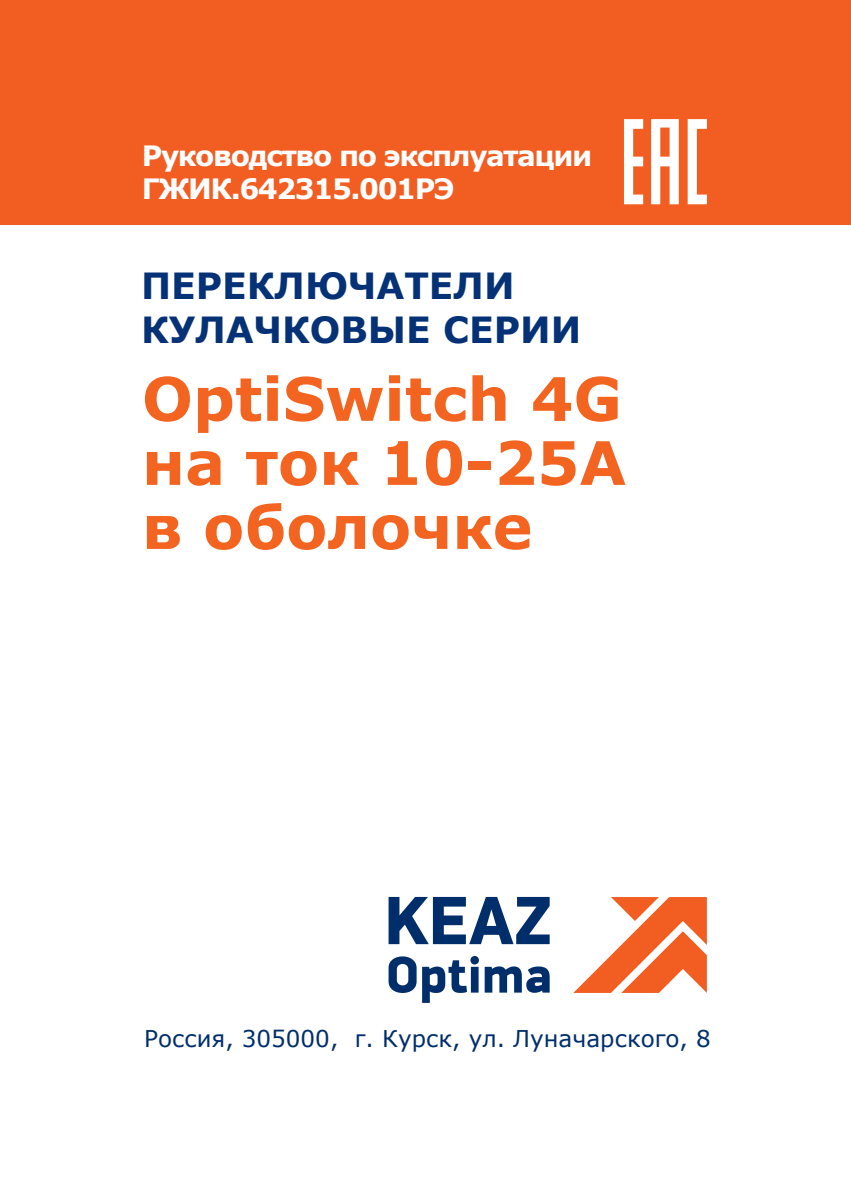
<style>
.page{position:relative;width:851px;height:1191px;background:#fff}
.page>*{position:absolute;margin:0;border:0;box-sizing:border-box;transform-origin:0 0}
.t1{font:700 60px/64px "Verdana";color:#f36421;text-align:justify}
.t2{font:700 36px/43.2px "Verdana";color:#053276}
.t3{font:700 28px/33.6px "Verdana";letter-spacing:-.05em;color:#fff}
.t4{font:23.2px "Verdana";color:#002e6b}
</style>
<div class="page">
<div style="left:0;top:0;width:850px;height:224px;background:#f25d21"></div>
<svg style="left:624px;top:119px;width:82px;height:85px"></svg>
<svg style="left:573px;top:897px;width:133px;height:96px"></svg>
<svg style="left:388px;top:897px;width:161px;height:47px"></svg>
<svg style="left:388px;top:956px;width:161px;height:47px"></svg>
<p class="t3" style="left:142px;top:138px;width:452px">Руководство по эксплуатации<br>ГЖИК.642315.001РЭ</p>
<p class="t2" style="left:141px;top:264px;width:441px">ПЕРЕКЛЮЧАТЕЛИ<br>КУЛАЧКОВЫЕ СЕРИИ</p>
<h1 class="t1" style="left:142px;top:366px;width:485px">OptiSwitch 4G на ток 10-25А в оболочке</h1>
<p class="t4" style="left:144px;top:1022px;width:568px">Россия, 305000, г. Курск, ул. Луначарского, 8</p>
</div>
